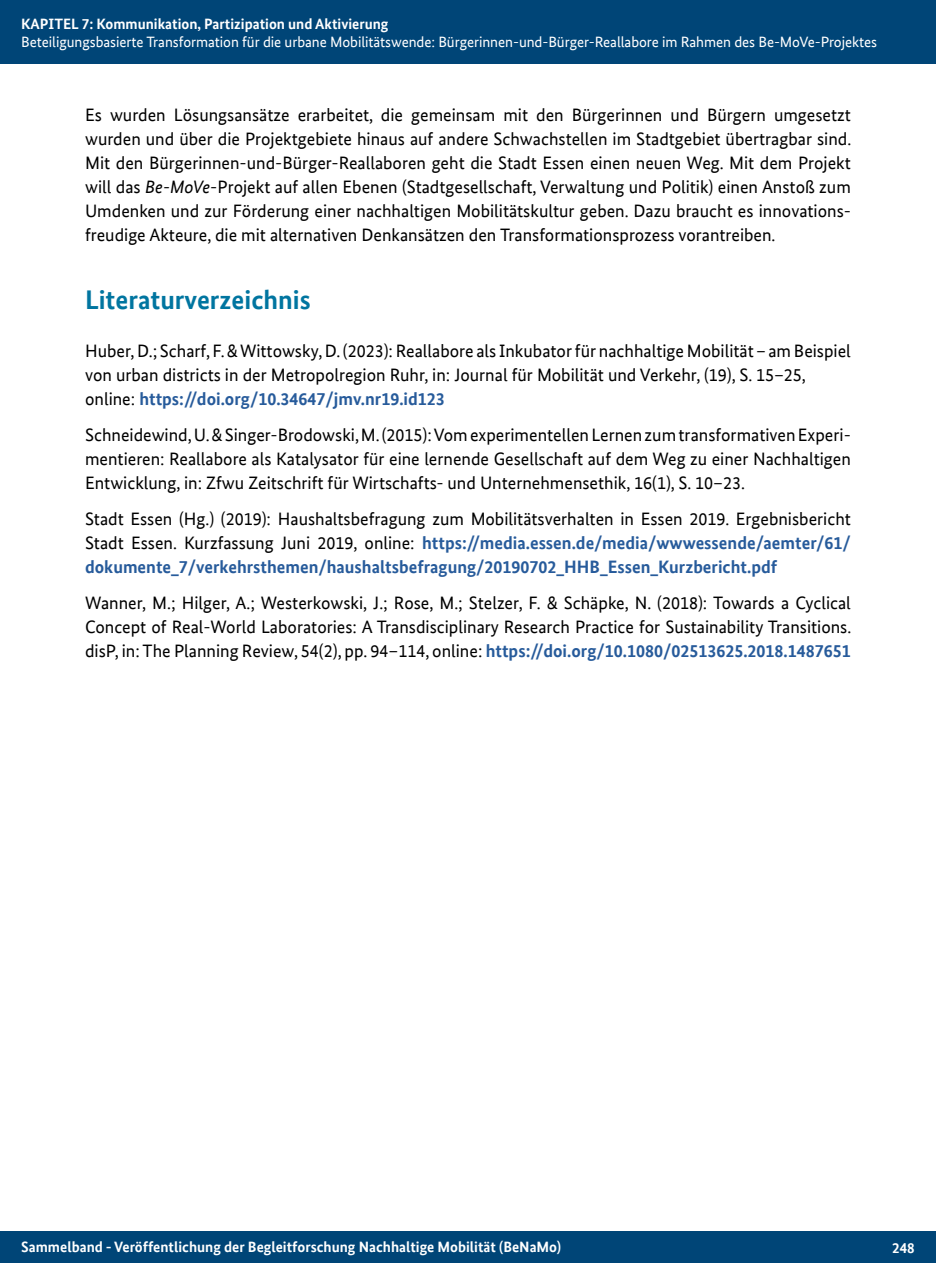
<style>
.page{position:relative;width:936px;height:1263px;background:#fff}
.page>*{position:absolute;margin:0;border:0;box-sizing:border-box;transform-origin:0 0}
.Überschrift_blau{font:700 27px "Bundes Sans Web";color:#0075a0}
.Fließtext{font:18px/24px "Bundes Sans Web";color:#000;text-align:justify}
.Fließtext-2{font:700 18px/24px "Bundes Sans Web";color:#275b9b;text-align:justify}
.t1{font:700 15px "Bundes Sans Web";color:#fff}
.t2{font:15px "Bundes Sans Web";letter-spacing:-.005em;color:#fff}
.s1{font-style:italic}
.s2{font-weight:400;color:#000}
.s3{font-weight:700;color:#275b9b}
</style>
<div class="page">
<div style="left:0;top:0;width:935px;height:64px;background:#004577"></div>
<div style="left:0;top:1231px;width:935px;height:32px;background:#004577"></div>
<p class="t1" style="left:21px;top:15px;width:369px">KAPITEL 7: Kommunikation, Partizipation und Aktivierung</p>
<p class="t2" style="left:21px;top:33px;width:857px">Beteiligungsbasierte Transformation für die urbane Mobilitätswende: Bürgerinnen-und-Bürger-Reallabore im Rahmen des Be-MoVe-Projektes</p>
<p class="Fließtext" style="left:85px;top:103px;width:767px">Es wurden Lösungsansätze erarbeitet, die gemeinsam mit den Bürgerinnen und Bürgern umgesetzt wurden und über die Projektgebiete hinaus auf andere Schwachstellen im Stadtgebiet übertragbar sind.<br>Mit den Bürgerinnen-und-Bürger-Reallaboren geht die Stadt Essen einen neuen Weg. Mit dem Projekt will das <span class="s1">Be-MoVe</span>-Projekt auf allen Ebenen (Stadtgesellschaft, Verwaltung und Politik) einen Anstoß zum Umdenken und zur Förderung einer nachhaltigen Mobilitätskultur geben. Dazu braucht es innovations&shy;freudige Akteure, die mit alternativen Denkansätzen den Transformationsprozess vorantreiben.</p>
<p class="Überschrift_blau" style="left:85px;top:284px;width:227px">Literaturverzeichnis</p>
<p class="Fließtext" style="left:85px;top:339px;width:767px">Huber, D.; Scharf, F. &amp; Wittowsky, D. (2023): Reallabore als Inkubator für nachhaltige Mobilität – am Beispiel von urban districts in der Metropolregion Ruhr, in: Journal für Mobilität und Verkehr, (19), S. 15–25,</p>
<p class="Fließtext-2" style="left:85px;top:387px;width:361px"><span class="s2">online:</span> https://doi.org/10.34647/jmv.nr19.id123</p>
<p class="Fließtext" style="left:85px;top:423px;width:767px">Schneidewind, U. &amp; Singer-Brodowski, M. (2015): Vom experimentellen Lernen zum transformativen Experi&shy;mentieren: Reallabore als Katalysator für eine lernende Gesellschaft auf dem Weg zu einer Nachhaltigen Entwicklung, in: Zfwu Zeitschrift für Wirtschafts- und Unternehmensethik, 16(1), S. 10–23.</p>
<p class="Fließtext-2" style="left:85px;top:507px;width:767px"><span class="s2">Stadt Essen (Hg.) (2019): Haushaltsbefragung zum Mobilitätsverhalten in Essen 2019. Ergebnisbericht Stadt Essen. Kurzfassung Juni 2019, online:</span> https://media.essen.de/media/wwwessende/aemter/61/ dokumente_7/verkehrsthemen/haushaltsbefragung/20190702_HHB_Essen_Kurzbericht.pdf</p>
<p class="Fließtext" style="left:85px;top:591px;width:767px">Wanner, M.; Hilger, A.; Westerkowski, J.; Rose, M.; Stelzer, F. &amp; Schäpke, N. (2018): Towards a Cyclical Concept of Real-World Laboratories: A Transdisciplinary Research Practice for Sustainability Transitions. disP, in: The Planning Review, 54(2), pp. 94–114, online: <span class="s3">https://doi.org/10.1080/02513625.2018.1487651</span></p>
<p class="t1" style="left:21px;top:1238px;width:541px">Sammelband - Veröffentlichung der Begleitforschung Nachhaltige Mobilität (BeNaMo)</p>
<p class="t1" style="left:892px;top:1239px;width:24px">248</p>
</div>
